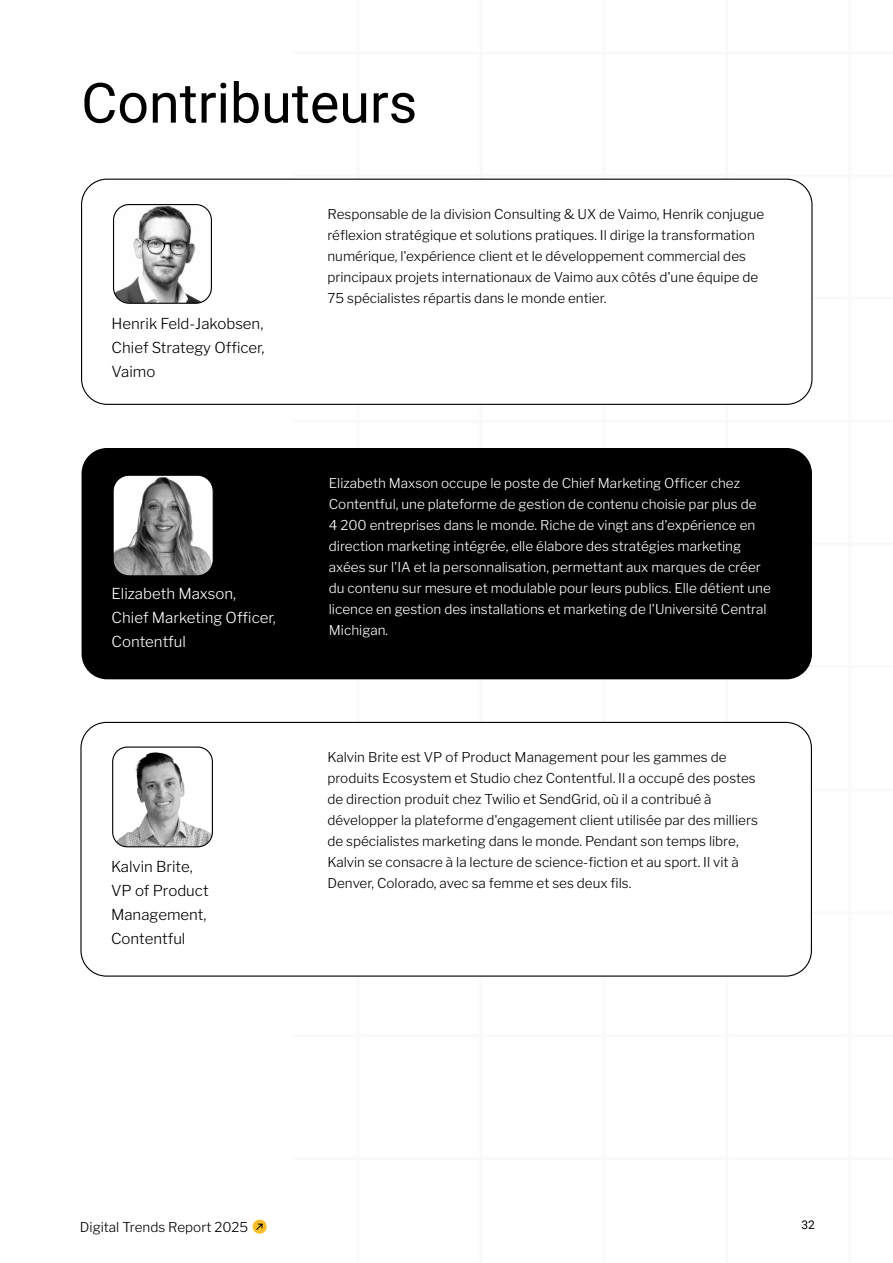
<style>
.page{position:relative;width:893px;height:1263px;background:#fff}
.page>*{position:absolute;margin:0;border:0;box-sizing:border-box;transform-origin:0 0}
.t1{font:55.5px "Roboto";color:#000}
.t2{font:300 15px/24px "Libre Franklin";color:#000;text-align:justify}
.t3{font:300 15px/24px "Libre Franklin";color:#fff}
.t4{font:300 13.5px/21px "Libre Franklin";color:#000}
.t5{font:300 13.5px/21px "Libre Franklin";color:#fff}
.t6{font:12px "Roboto";color:#000}
</style>
<div class="page">
<svg style="left:252px;top:1219px;width:15px;height:15px"></svg>
<div style="left:81px;top:179px;width:731px;height:226px;border:1px solid #000;border-radius:26px"></div>
<img style="left:114px;top:205px;width:97px;height:97px">
<div style="left:113px;top:204px;width:99px;height:100px;border:1px solid #000;border-radius:16px"></div>
<div style="left:82px;top:448px;width:730px;height:231px;background:#000;border-radius:26px"></div>
<img style="left:115px;top:477px;width:97px;height:97px">
<div style="left:113px;top:475px;width:101px;height:101px;border:1px solid #000;border-radius:16px"></div>
<img style="left:113px;top:748px;width:99px;height:99px">
<div style="left:112px;top:746px;width:101px;height:101px;border:1px solid #000;border-radius:15px"></div>
<h1 class="t1" style="left:81px;top:64px;width:338px">Contributeurs</h1>
<p class="t2" style="left:112px;top:311px;width:155px">Henrik Feld-Jakobsen, Chief Strategy Officer, Vaimo</p>
<p class="t3" style="left:112px;top:582px;width:166px">Elizabeth Maxson,<br>Chief Marketing Officer,<br>Contentful</p>
<p class="t2" style="left:111px;top:854px;width:99px;text-align:left">Kalvin Brite,<br>VP of Product<br>Management,<br>Contentful</p>
<p class="t4" style="left:327px;top:204px;width:438px">Responsable de la division Consulting &amp; UX de Vaimo, Henrik conjugue réflexion stratégique et solutions pratiques. Il dirige la transformation numérique, l'expérience client et le développement commercial des principaux projets internationaux de Vaimo aux côtés d'une équipe de 75 spécialistes répartis dans le monde entier.</p>
<p class="t5" style="left:329px;top:472px;width:444px">Elizabeth Maxson occupe le poste de Chief Marketing Officer chez Contentful, une plateforme de gestion de contenu choisie par plus de<br>4 200 entreprises dans le monde. Riche de vingt ans d'expérience en direction marketing intégrée, elle élabore des stratégies marketing axées sur l'IA et la personnalisation, permettant aux marques de créer du contenu sur mesure et modulable pour leurs publics. Elle détient une licence en gestion des installations et marketing de l'Université Central Michigan.</p>
<p class="t4" style="left:327px;top:747px;width:432px">Kalvin Brite est VP of Product Management pour les gammes de produits Ecosystem et Studio chez Contentful. Il a occupé des postes de direction produit chez Twilio et SendGrid, où il a contribué à développer la plateforme d'engagement client utilisée par des milliers de spécialistes marketing dans le monde. Pendant son temps libre, Kalvin se consacre à la lecture de science-fiction et au sport. Il vit à Denver, Colorado, avec sa femme et ses deux fils.</p>
<p class="t4" style="left:80px;top:1216px;width:170px">Digital Trends Report 2025</p>
<p class="t6" style="left:801px;top:1216px;width:15px">32</p>
</div>
